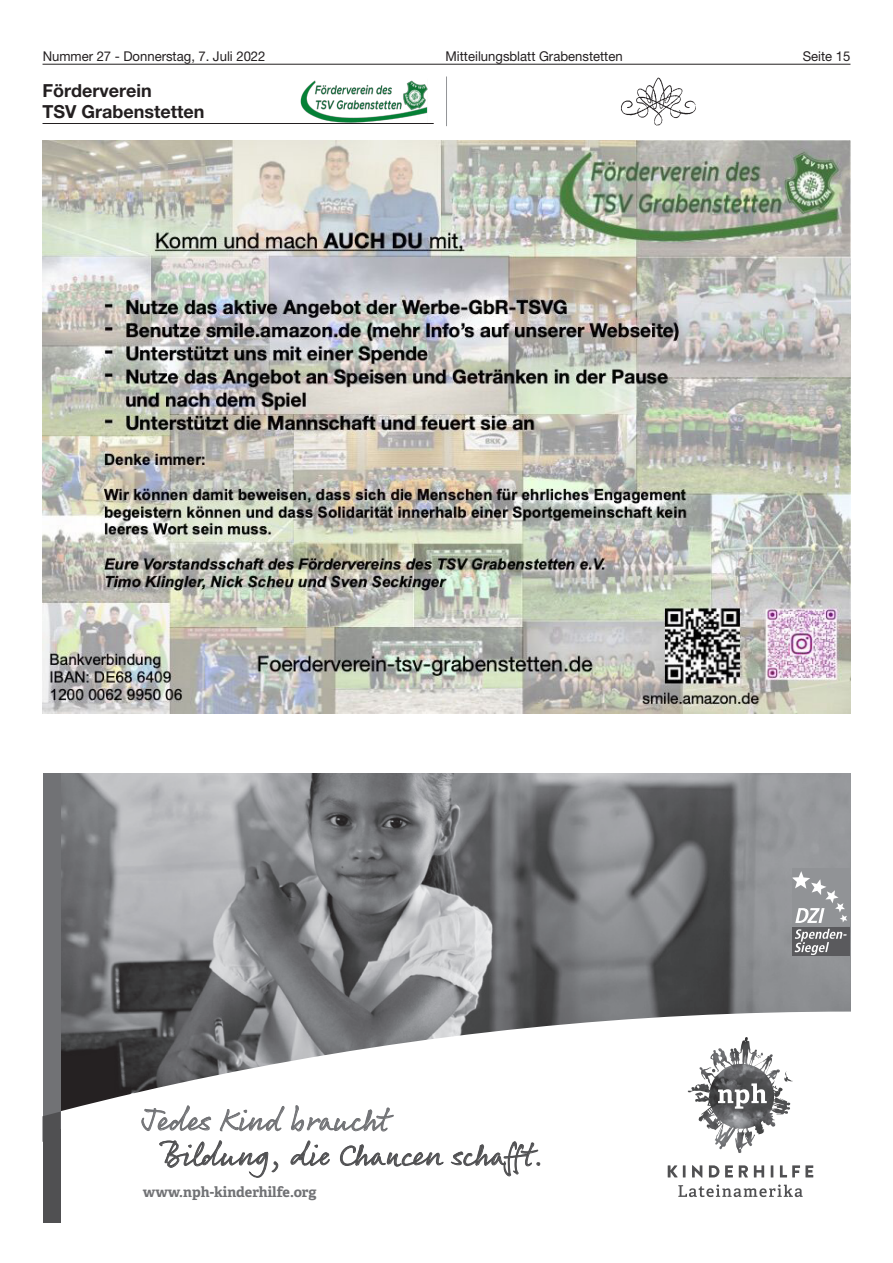
<style>
.page{position:relative;width:893px;height:1263px;background:#fff}
.page>*{position:absolute;margin:0;border:0;box-sizing:border-box;transform-origin:0 0}
.t1{font:31.65px "Rollerscript Smooth";color:#505052}
.t2{font:31.65px "Rollerscript Smooth";color:#717275}
.t3{font:700 18px/21.5px "Helvetica Neue";color:#231f20}
.t4{font:700 14.25px "Adelle Basic";color:#717275}
.t5{font:13.5px "Helvetica Neue";color:#231f20}
</style>
<div class="page">
<hr style="left:43px;top:64px;width:807px;height:1px;background:#231f20">
<hr style="left:446px;top:77px;width:1px;height:49px;background:#939598">
<hr style="left:43px;top:123px;width:391px;height:1px;background:#231f20">
<img style="left:300px;top:80px;width:128px;height:43px">
<img style="left:43px;top:141px;width:807px;height:573px">
<img style="left:621px;top:77px;width:75px;height:48px">
<img style="left:60px;top:774px;width:790px;height:237px">
<svg style="left:60px;top:1011px;width:790px;height:211px"></svg>
<div style="left:43px;top:774px;width:17px;height:365px;background:#717275"></div>
<div style="left:43px;top:1129px;width:17px;height:93px;background:#505052"></div>
<svg style="left:43px;top:1112px;width:17px;height:17px"></svg>
<div style="left:792px;top:868px;width:58px;height:58px;background:#919396"></div>
<div style="left:792px;top:927px;width:58px;height:29px;background:#5a5a5d"></div>
<svg style="left:795px;top:929px;width:52px;height:26px"></svg>
<svg style="left:792px;top:871px;width:55px;height:52px"></svg>
<svg style="left:688px;top:1037px;width:105px;height:116px"></svg>
<svg style="left:668px;top:1165px;width:17px;height:12px"></svg>
<svg style="left:692px;top:1165px;width:10px;height:13px"></svg>
<svg style="left:709px;top:1165px;width:10px;height:12px"></svg>
<svg style="left:725px;top:1165px;width:8px;height:12px"></svg>
<svg style="left:739px;top:1165px;width:9px;height:12px"></svg>
<svg style="left:754px;top:1165px;width:10px;height:12px"></svg>
<svg style="left:771px;top:1165px;width:2px;height:12px"></svg>
<svg style="left:780px;top:1165px;width:33px;height:12px"></svg>
<svg style="left:678px;top:1184px;width:125px;height:13px"></svg>
<svg style="left:141px;top:1097px;width:303px;height:97px"></svg>
<svg style="left:451px;top:1131px;width:90px;height:48px"></svg>
<p class="t5" style="left:43px;top:48px;width:224px">Nummer 27 - Donnerstag, 7. Juli 2022</p>
<p class="t5" style="left:445px;top:48px;width:179px">Mitteilungsblatt Grabenstetten</p>
<p class="t5" style="left:803px;top:48px;width:49px">Seite 15</p>
<h2 class="t3" style="left:43px;top:79px;width:164px">Förderverein<br>TSV Grabenstetten</h2>
<h1 class="t2" style="left:143px;top:1100px;width:247px">Jedes Kind braucht</h1>
<h1 class="t1" style="left:161px;top:1135px;width:385px">Bildung, die Chancen schafft.</h1>
<p class="t4" style="left:143px;top:1183px;width:175px">www.nph-kinderhilfe.org</p>
</div>
